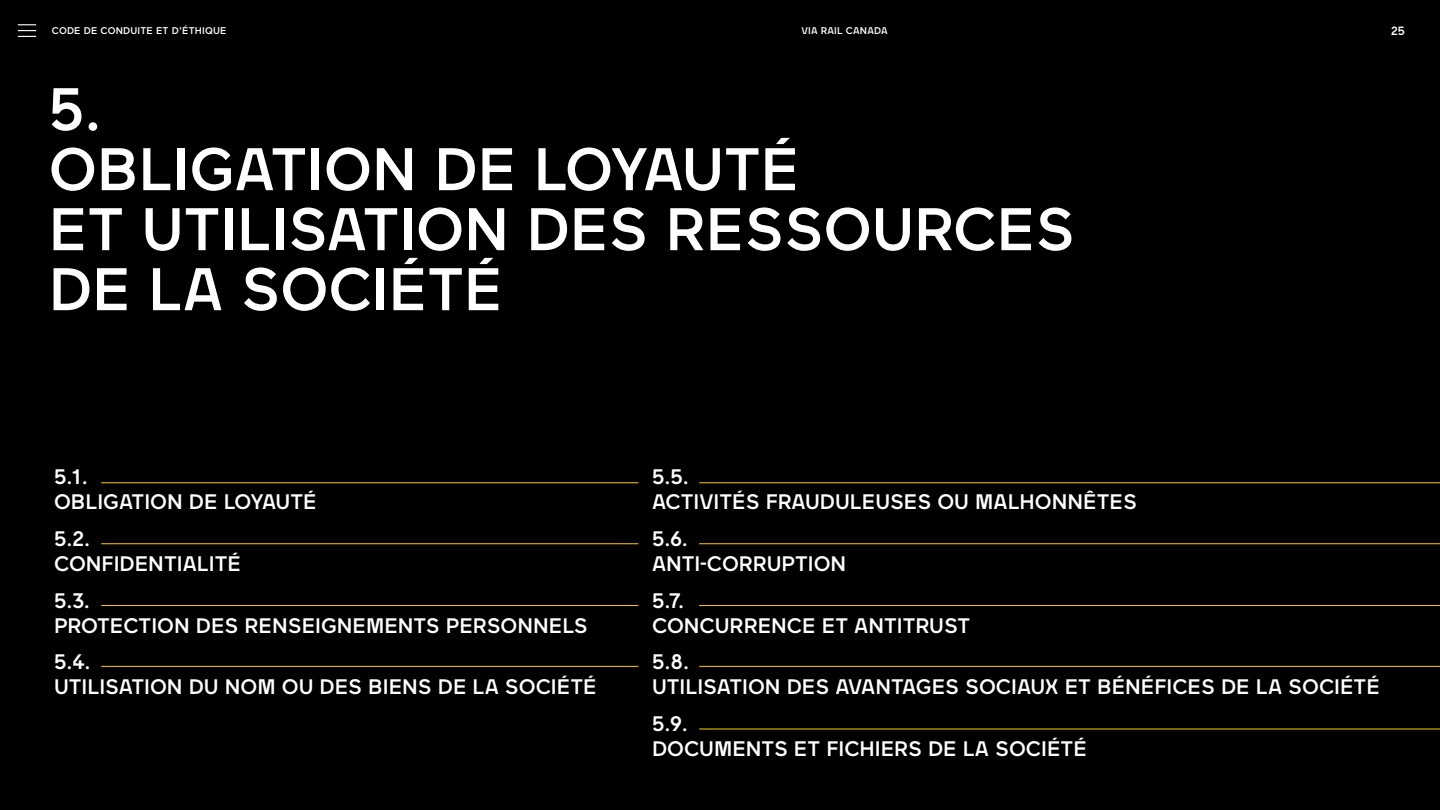
<style>
.page{position:relative;width:1440px;height:810px;background:#000}
.page>*{position:absolute;margin:0;border:0;box-sizing:border-box;transform-origin:0 0}
.Titre_Section_TOC_2024___G___2{font:500 60px/60px "Maax VIA";color:#fff}
.t1{font:500 21px/25.2px "Maax VIA";color:#fff}
.t2{font:500 12px "Maax VIA";color:#fff}
.t3{font:500 9.75px "Maax VIA";letter-spacing:.02em;color:#fff}
</style>
<div class="page">
<svg style="left:18px;top:24px;width:18px;height:13px"></svg>
<hr style="left:101px;top:605px;width:538px;height:1px;background:#fc0">
<hr style="left:101px;top:666px;width:538px;height:1px;background:#fc0">
<hr style="left:101px;top:543px;width:538px;height:1px;background:#fc0">
<hr style="left:101px;top:482px;width:538px;height:1px;background:#fc0">
<hr style="left:699px;top:605px;width:741px;height:1px;background:#fc0">
<hr style="left:699px;top:666px;width:741px;height:1px;background:#fc0">
<hr style="left:699px;top:543px;width:741px;height:1px;background:#fc0">
<hr style="left:699px;top:482px;width:741px;height:1px;background:#fc0">
<hr style="left:699px;top:729px;width:741px;height:1px;background:#fc0">
<p class="t3" style="left:52px;top:24px;width:176px">CODE DE CONDUITE ET D’ÉTHIQUE</p>
<p class="t3" style="left:802px;top:24px;width:88px">VIA RAIL CANADA</p>
<p class="t2" style="left:1391px;top:23px;width:15px">25</p>
<p class="Titre_Section_TOC_2024___G___2" style="left:49px;top:75px;width:1028px">5.<br>OBLIGATION DE LOYAUTÉ<br>ET UTILISATION DES RESSOURCES<br>DE LA SOCIÉTÉ</p>
<p class="t1" style="left:54px;top:463px;width:264px">5.1.<br>OBLIGATION DE LOYAUTÉ</p>
<p class="t1" style="left:54px;top:524px;width:188px">5.2.<br>CONFIDENTIALITÉ</p>
<p class="t1" style="left:54px;top:586px;width:535px">5.3.<br>PROTECTION DES RENSEIGNEMENTS PERSONNELS</p>
<p class="t1" style="left:54px;top:648px;width:544px">5.4.<br>UTILISATION DU NOM OU DES BIENS DE LA SOCIÉTÉ</p>
<p class="t1" style="left:652px;top:463px;width:486px">5.5.<br>ACTIVITÉS FRAUDULEUSES OU MALHONNÊTES</p>
<p class="t1" style="left:652px;top:524px;width:196px">5.6.<br>ANTI-CORRUPTION</p>
<p class="t1" style="left:652px;top:586px;width:320px">5.7.<br>CONCURRENCE ET ANTITRUST</p>
<p class="t1" style="left:652px;top:648px;width:729px">5.8.<br>UTILISATION DES AVANTAGES SOCIAUX ET BÉNÉFICES DE LA SOCIÉTÉ</p>
<p class="t1" style="left:652px;top:709px;width:436px">5.9.<br>DOCUMENTS ET FICHIERS DE LA SOCIÉTÉ</p>
</div>
